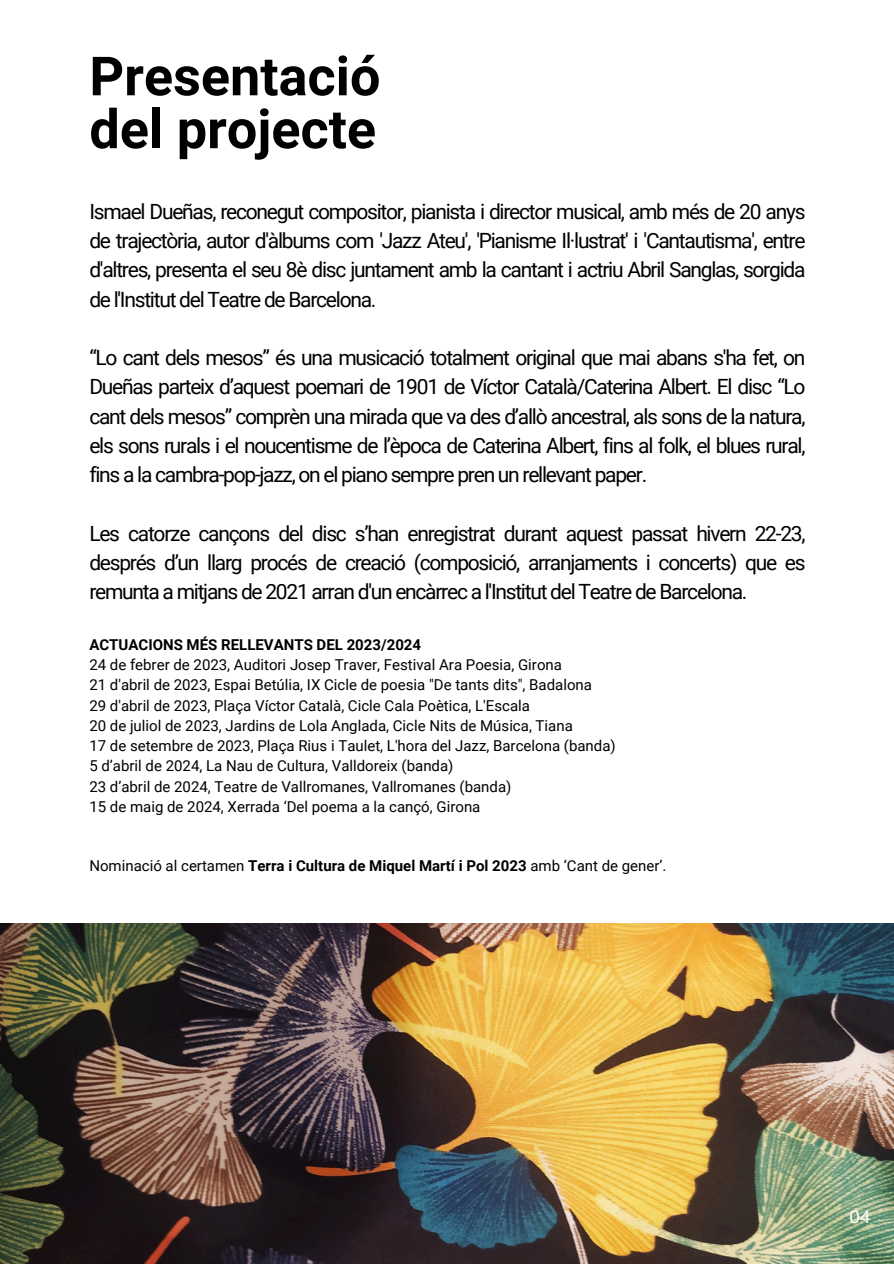
<style>
.page{position:relative;width:894px;height:1264px;background:#fff}
.page>*{position:absolute;margin:0;border:0;box-sizing:border-box;transform-origin:0 0}
.t1{font:700 54px/52.8px "Roboto";color:#000}
.t2{font:21px/29.2px "Roboto";letter-spacing:-.06em;color:#000;text-align:justify}
.t3{font:18px "Aileron";color:#fff}
.t4{font:15px "Roboto";color:#000}
.t5{font:700 15px "Roboto";color:#000}
.s1{font-weight:700}
</style>
<div class="page">
<img style="left:0;top:923px;width:893px;height:340px">
<p class="t1" style="left:89px;top:50px;width:292px">Presentació del projecte</p>
<h1 class="t2" style="left:89px;top:197px;width:717px">Ismael Dueñas, reconegut compositor, pianista i director musical, amb més de 20 anys de trajectòria, autor d'àlbums com 'Jazz Ateu', 'Pianisme Il·lustrat' i 'Cantautisma', entre d'altres, presenta el seu 8è disc juntament amb la cantant i actriu Abril Sanglas, sorgida de l'Institut del Teatre de Barcelona.</h1>
<h2 class="t2" style="left:89px;top:343px;width:717px">“Lo cant dels mesos” és una musicació totalment original que mai abans s'ha fet, on Dueñas parteix d’aquest poemari de 1901 de Víctor Català/Caterina Albert. El disc “Lo cant dels mesos” comprèn una mirada que va des d’allò ancestral, als sons de la natura, els sons rurals i el noucentisme de l’època de Caterina Albert, fins al folk, el blues rural, fins a la cambra-pop-jazz, on el piano sempre pren un rellevant paper.</h2>
<h2 class="t2" style="left:89px;top:519px;width:717px">Les catorze cançons del disc s’han enregistrat durant aquest passat hivern 22-23, després d’un llarg procés de creació (composició, arranjaments i concerts) que es remunta a mitjans de 2021 arran d'un encàrrec a l'Institut del Teatre de Barcelona.</h2>
<h2 class="t5" style="left:89px;top:636px;width:333px">ACTUACIONS MÉS RELLEVANTS DEL 2023/2024</h2>
<p class="t4" style="left:89px;top:656px;width:474px">24 de febrer de 2023, Auditori Josep Traver, Festival Ara Poesia, Girona</p>
<p class="t4" style="left:89px;top:676px;width:504px">21 d'abril de 2023, Espai Betúlia, IX Cicle de poesia "De tants dits", Badalona</p>
<p class="t4" style="left:89px;top:696px;width:442px">29 d'abril de 2023, Plaça Víctor Català, Cicle Cala Poètica, L'Escala</p>
<p class="t4" style="left:89px;top:717px;width:485px">20 de juliol de 2023, Jardins de Lola Anglada, Cicle Nits de Música, Tiana</p>
<p class="t4" style="left:89px;top:737px;width:527px">17 de setembre de 2023, Plaça Rius i Taulet, L'hora del Jazz, Barcelona (banda)</p>
<p class="t4" style="left:89px;top:757px;width:365px">5 d’abril de 2024, La Nau de Cultura, Valldoreix (banda)</p>
<p class="t4" style="left:89px;top:777px;width:423px">23 d’abril de 2024, Teatre de Vallromanes, Vallromanes (banda)</p>
<p class="t4" style="left:89px;top:798px;width:392px">15 de maig de 2024, Xerrada ‘Del poema a la cançó, Girona</p>
<p class="t4" style="left:89px;top:856px;width:578px">Nominació al certamen <span class="s1">Terra i Cultura de Miquel Martí i Pol 2023</span> amb ‘Cant de gener’.</p>
<p class="t3" style="left:849px;top:1205px;width:22px">04</p>
</div>
